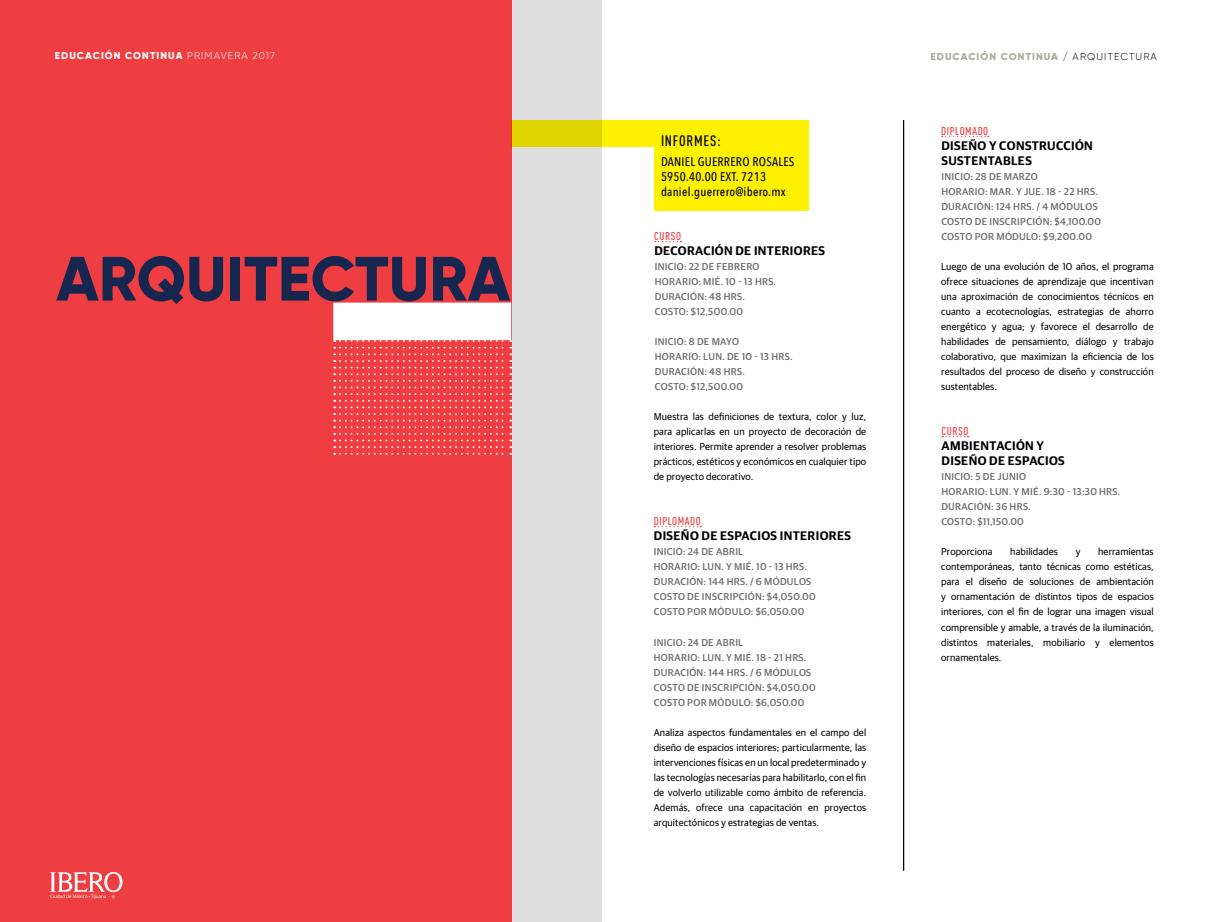
<style>
.page{position:relative;width:1205px;height:922px;background:#fff}
.page>*{position:absolute;margin:0;border:0;box-sizing:border-box;transform-origin:0 0}
.t1{font:800 62.5px "Gilroy";color:#16264e}
.t2{font:500 15px "DIN Cond";letter-spacing:.05em;color:#000}
.t3{font:600 12.5px/15px "Guardian Sans";letter-spacing:.03em;color:#000}
.t4{font:500 12.5px/15px "Avenir Next Condensed";letter-spacing:.02em;color:#000}
.t5{font:500 11.25px "DIN Cond";letter-spacing:.05em;color:#ef3e42}
.t6{font:10px/15px "Guardian Sans";letter-spacing:.01em;color:#000;text-align:justify}
.t7{font:500 10px/15px "Guardian Sans";letter-spacing:.03em;color:#6d6e71}
.t8{font:800 10px "Gilroy";letter-spacing:.11em;color:#fff}
.t9{font:800 10px "Gilroy";letter-spacing:.11em;color:#aca7a1}
.s1{font-weight:300}
.s2{font-weight:300;color:#000}
</style>
<div class="page">
<div style="left:503px;top:0;width:99px;height:921px;background:#dfdfdf"></div>
<div style="left:0;top:0;width:511px;height:921px;background:#ef3e42"></div>
<div style="left:333px;top:302px;width:178px;height:38px;background:#fff"></div>
<svg style="left:50px;top:872px;width:73px;height:26px"></svg>
<svg style="left:511px;top:120px;width:143px;height:26px;background:#eadd00"></svg>
<div style="left:654px;top:120px;width:155px;height:90px;background:#fff200"></div>
<svg style="left:942px;top:136px;width:46px;height:1px"></svg>
<svg style="left:655px;top:241px;width:26px;height:1px"></svg>
<svg style="left:654px;top:526px;width:47px;height:1px"></svg>
<svg style="left:942px;top:436px;width:26px;height:1px"></svg>
<svg style="left:334px;top:340px;width:177px;height:114px"></svg>
<hr style="left:903px;top:120px;width:1px;height:750px;background:#000">
<p class="t8" style="left:55px;top:49px;width:222px">EDUCACIÓN CONTINUA <span class="s1">PRIMAVERA 2017</span></p>
<p class="t9" style="left:930px;top:50px;width:151px">EDUCACIÓN CONTINUA <span class="s2">/ ARQUITECTURA</span></p>
<h1 class="t1" style="left:56px;top:239px;width:455px">ARQUITECTURA</h1>
<h2 class="t2" style="left:661px;top:132px;width:61px">INFORMES:</h2>
<p class="t4" style="left:661px;top:154px;width:135px">DANIEL GUERRERO ROSALES<br>5950.40.00 EXT. 7213 daniel.guerrero@ibero.mx</p>
<p class="t5" style="left:941px;top:124px;width:47px">DIPLOMADO</p>
<p class="t3" style="left:941px;top:137px;width:153px">DISEÑO Y CONSTRUCCIÓN<br>SUSTENTABLES</p>
<p class="t7" style="left:941px;top:168px;width:98px">INICIO: 28 DE MARZO<br>HORARIO: MAR</p>
<p class="t7" style="left:941px;top:183px;width:161px;text-indent:70px">. Y JUE. 18 - 22 HRS.<br>DURACIÓN: 124 HRS. / 4 MÓDULOS<br>COSTO DE INSCRIPCIÓN: $4,100.00</p>
<p class="t5" style="left:654px;top:229px;width:17px">CURSO</p>
<p class="t7" style="left:941px;top:228px;width:152px">COSTO POR MÓDULO: $9,200.00</p>
<p class="t3" style="left:654px;top:242px;width:172px">DECORACIÓN DE INTERIORES</p>
<p class="t7" style="left:655px;top:258px;width:123px">INICIO: 22 DE FEBRERO<br>HORARIO: MIÉ. 10 - 13 HRS.<br>DU RACIÓN: 48 HRS.<br>COSTO: $12,500.00</p>
<p class="t7" style="left:655px;top:333px;width:139px">INICIO: 8 DE MAYO<br>HORARIO: LUN. DE 10 - 13 HRS.<br>DU RACIÓN: 48 HRS.<br>COSTO: $12,500.00</p>
<p class="t6" style="left:654px;top:408px;width:214px">Muestra las definiciones de textura, color y luz, para aplicarlas en un proyecto de decoración de interiores. Permite aprender a resolver problemas prácticos, estéticos y económicos en cualquier tipo de proyecto decorativo.</p>
<p class="t5" style="left:654px;top:514px;width:47px">DIPLOMADO</p>
<p class="t3" style="left:654px;top:527px;width:199px">DISEÑO DE ESPACIOS INTERIORES</p>
<p class="t7" style="left:654px;top:543px;width:70px">INICIO: 24 DE ABR</p>
<p class="t7" style="left:654px;top:543px;width:163px;text-indent:81px">IL<br>HORARIO: LUN. Y MIÉ. 10 - 13 HRS.<br>DURACIÓN: 144 HRS. / 6 MÓDULOS<br>COSTO DE INSCRIPCIÓN: $4,050.00<br>COSTO POR MÓDULO: $6,050.00</p>
<p class="t7" style="left:654px;top:633px;width:163px">INICIO: 24 DE ABRIL<br>HORARIO: LUN. Y MIÉ. 18 - 21 HRS.<br>DURACIÓN: 144 HRS. / 6 MÓDULOS<br>COSTO DE INSCRIPCIÓN: $4,050.00<br>COSTO POR MÓDULO: $6,050.00</p>
<p class="t6" style="left:654px;top:723px;width:214px">Analiza aspectos fundamentales en el campo del diseño de espacios interiores; particularmente, las intervenciones físicas en un local predeterminado y las tecnologías necesarias para habilitarlo, con el fin de volverlo utilizable como ámbito de referencia.<br>Además, ofrece una capacitación en proyectos arquitectónicos y estrategias de ventas.</p>
<p class="t6" style="left:941px;top:258px;width:214px">Luego de una evolución de 10 años, el programa ofrece situaciones de aprendizaje que incentivan una aproximación de conocimientos técnicos en cuanto a ecotecnologías, estrategias de ahorro energético y agua; y favorece el desarrollo de habilidades de pensamiento, diálogo y trabajo colaborativo, que maximizan la eficiencia de los resultados del proceso de diseño y construcción sustentables.</p>
<p class="t5" style="left:941px;top:424px;width:17px">CURSO</p>
<p class="t3" style="left:941px;top:437px;width:125px">AMBIENTACIÓN Y<br>DISEÑO DE ESPACIOS</p>
<p class="t7" style="left:941px;top:468px;width:180px">INICIO: 5 DE JUNIO<br>HORARIO: LUN. Y MIÉ. 9:30 - 13:30 HRS.<br>DU RACIÓN: 36 HRS.<br>COSTO: $11,150.00</p>
<p class="t6" style="left:941px;top:543px;width:214px;text-indent:157px">herramientas contemporáneas, tanto técnicas como estéticas, para el diseño de soluciones de ambientación y ornamentación de distintos tipos de espacios interiores, con el fin de lograr una imagen visual comprensible y amable, a través de la iluminación, distintos materiales, mobiliario y elementos ornamentales.</p>
<p class="t6" style="left:941px;top:543px;width:53px">Proporciona</p>
<p class="t6" style="left:1010px;top:543px;width:49px">habilidades</p>
<p class="t6" style="left:1075px;top:543px;width:6px">y</p>
</div>
